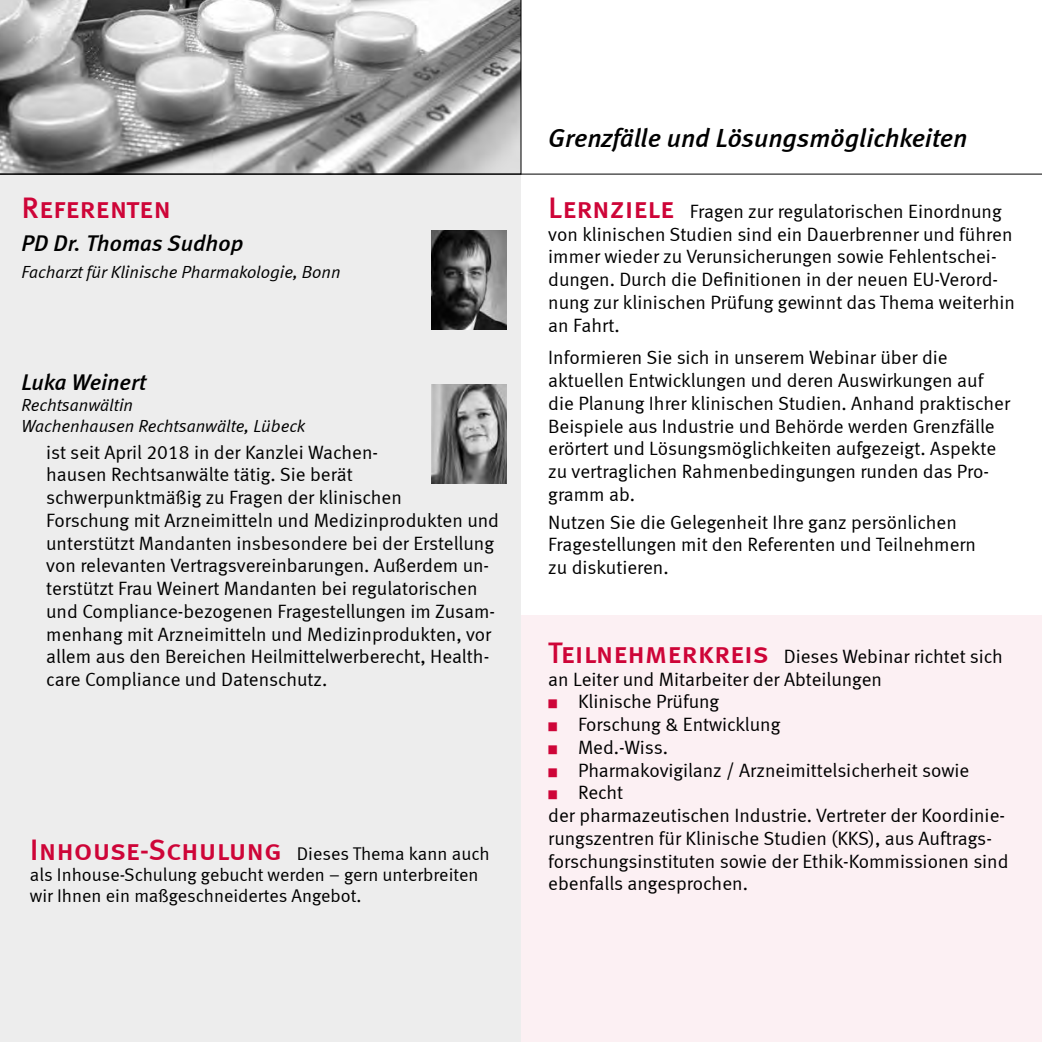
<style>
.page{position:relative;width:1042px;height:1042px;background:#fff}
.page>*{position:absolute;margin:0;border:0;box-sizing:border-box;transform-origin:0 0}
.t1{font:29.75px "Meta Medium LF Caps";color:#ce0538}
.t2{font:italic 26.25px "Meta Medium LF";color:#000}
.t3{font:italic 22.75px "Meta Medium LF";color:#000}
.t4{font:19.25px/22.8px "Meta Normal LF";color:#000}
.t5{font:19.25px "Meta Normal";color:#000}
.t6{font:18.38px/21px "Meta Normal LF";color:#000}
.t7{font:italic 17.5px/21px "Meta Normal LF";color:#000}
.s1{font-family:"Meta Medium LF Caps";font-size:29.75px;color:#ce0538}
.s2{color:#ce0538}
</style>
<div class="page">
<div style="left:521px;top:615px;width:521px;height:427px;background:#fcf0f3"></div>
<div style="left:0;top:0;width:521px;height:1042px;background:#ededed"></div>
<svg style="left:0;top:0;width:521px;height:174px"></svg>
<hr style="left:0;top:174px;width:1042px;height:1px;background:#000">
<img style="left:432px;top:231px;width:74px;height:99px">
<img style="left:432px;top:384px;width:74px;height:99px">
<h1 class="t1" style="left:21px;top:190px;width:151px">Referenten</h1>
<p class="t3" style="left:21px;top:230px;width:223px">PD Dr. Thomas Sudhop</p>
<p class="t7" style="left:21px;top:262px;width:321px">Facharzt für Klinische Pharmakologie, Bonn</p>
<p class="t3" style="left:21px;top:369px;width:126px">Luka Weinert</p>
<p class="t7" style="left:21px;top:395px;width:285px">Rechtsanwältin<br>Wachenhausen Rechtsanwälte, Lübeck</p>
<p class="t4" style="left:46px;top:440px;width:454px">ist seit April 2018 in der Kanzlei Wachen-<br>hausen Rechtsanwälte tätig. Sie berät schwerpunktmäßig zu Fragen der klinischen<br>Forschung mit Arzneimitteln und Medizinprodukten und unterstützt Mandanten insbesondere bei der Erstellung von relevanten Vertragsvereinbarungen. Außerdem un&shy;terstützt Frau Weinert Mandanten bei regulatorischen und Compliance-bezogenen Fragestellungen im Zusam&shy;menhang mit Arzneimitteln und Medizinprodukten, vor allem aus den Bereichen Heilmittelwerberecht, Health&shy;care Compliance und Datenschutz.</p>
<p class="t6" style="left:30px;top:843px;width:461px"><span class="s1">Inhouse-Schulung</span> Dieses Thema kann auch als Inhouse-Schulung gebucht werden – gern unterbreiten wir Ihnen ein maßgeschneidertes Angebot.</p>
<h2 class="t2" style="left:548px;top:122px;width:421px">Grenzfälle und Lösungsmöglichkeiten</h2>
<p class="t4" style="left:548px;top:200px;width:468px"><span class="s1">Lernziele</span> Fragen zur regulatorischen Einordnung von klinischen Studien sind ein Dauerbrenner und führen immer wieder zu Verunsicherungen sowie Fehlentschei&shy;dungen. Durch die Definitionen in der neuen EU-Verord&shy;nung zur klinischen Prüfung gewinnt das Thema weiterhin an Fahrt.</p>
<p class="t4" style="left:548px;top:346px;width:463px">Informieren Sie sich in unserem Webinar über die aktuellen Entwicklungen und deren Auswirkungen auf die Planung Ihrer klinischen Studien. Anhand praktischer Beispiele aus Industrie und Behörde werden Grenzfälle erörtert und Lösungsmöglichkeiten aufgezeigt. Aspekte zu vertraglichen Rahmenbedingungen runden das Pro&shy;gramm ab.</p>
<p class="t4" style="left:548px;top:510px;width:429px">Nutzen Sie die Gelegenheit Ihre ganz persönlichen<br>Fragestellungen mit den Referenten und Teilnehmern zu diskutieren.</p>
<p class="t4" style="left:548px;top:644px;width:456px"><span class="s1">Teilnehmerkreis</span> Dieses Webinar richtet sich an Leiter und Mitarbeiter der Abteilungen</p>
<p class="t5" style="left:548px;top:690px;width:172px"><span class="s2">■</span> Klinische Prüfung</p>
<p class="t4" style="left:548px;top:713px;width:234px"><span class="s2">■</span> Forschung &amp; Entwicklung</p>
<p class="t5" style="left:548px;top:736px;width:121px"><span class="s2">■</span> Med.-Wiss.</p>
<p class="t5" style="left:548px;top:759px;width:422px"><span class="s2">■</span> Pharmakovigilanz / Arzneimittelsicherheit sowie</p>
<p class="t4" style="left:548px;top:781px;width:462px"><span class="s2">■</span> Recht<br>der pharmazeutischen Industrie. Vertreter der Koordinie&shy;rungszentren für Klinische Studien (KKS), aus Auftrags&shy;forschungsinstituten sowie der Ethik-Kommissionen sind ebenfalls angesprochen.</p>
</div>
